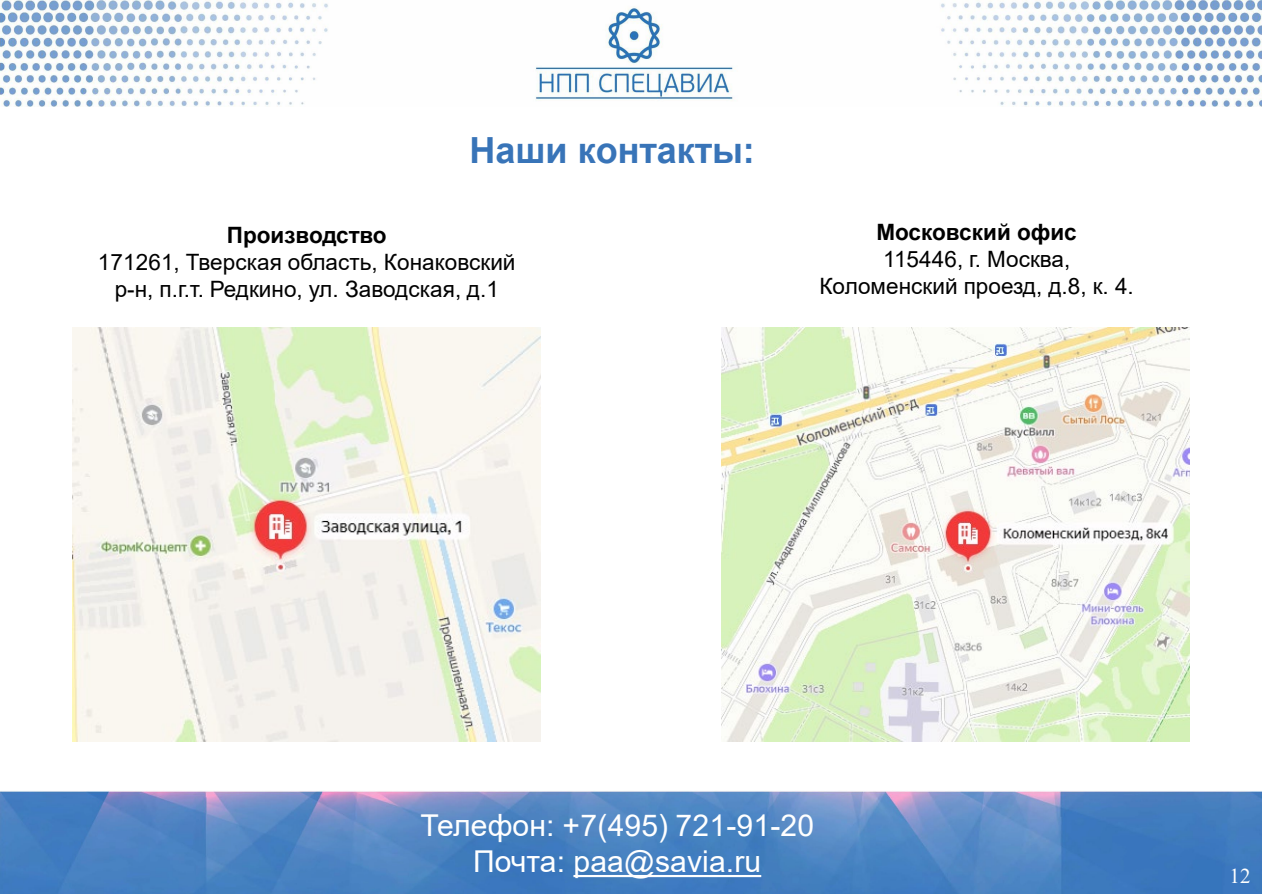
<style>
.page{position:relative;width:1262px;height:894px;background:#fff}
.page>*{position:absolute;margin:0;border:0;box-sizing:border-box;transform-origin:0 0}
.t1{font:700 36px "Arial";color:#3874b8}
.t2{font:30px "Arial";letter-spacing:.005em;color:#fff}
.t3{font:22.5px/27px "Arial";letter-spacing:.005em;color:#000;text-align:center}
.t4{font:700 22.5px "Arial";letter-spacing:-.005em;color:#000}
.t5{font:21px "Times New Roman";color:#fff}
</style>
<div class="page">
<img style="left:0;top:1px;width:1261px;height:105px">
<img style="left:73px;top:327px;width:468px;height:414px">
<img style="left:721px;top:327px;width:468px;height:414px">
<img style="left:0;top:791px;width:1261px;height:102px">
<svg style="left:573px;top:874px;width:188px;height:2px"></svg>
<h2 class="t1" style="left:469px;top:125px;width:287px">Наши контакты:</h2>
<p class="t4" style="left:227px;top:219px;width:161px">Производство</p>
<p class="t3" style="left:98px;top:248px;width:419px">171261, Тверская область, Конаковский р-н, п.г.т. Редкино, ул. Заводская, д.1</p>
<p class="t4" style="left:876px;top:216px;width:202px">Московский офис</p>
<p class="t3" style="left:883px;top:245px;width:189px">115446, г. Москва,</p>
<p class="t3" style="left:819px;top:272px;width:316px">Коломенский проезд, д.8, к. 4.</p>
<p class="t2" style="left:420px;top:804px;width:395px">Телефон: +7(495) 721-91-20</p>
<p class="t2" style="left:473px;top:840px;width:289px">Почта: paa@savia.ru</p>
<p class="t5" style="left:1229px;top:860px;width:23px">12</p>
</div>
